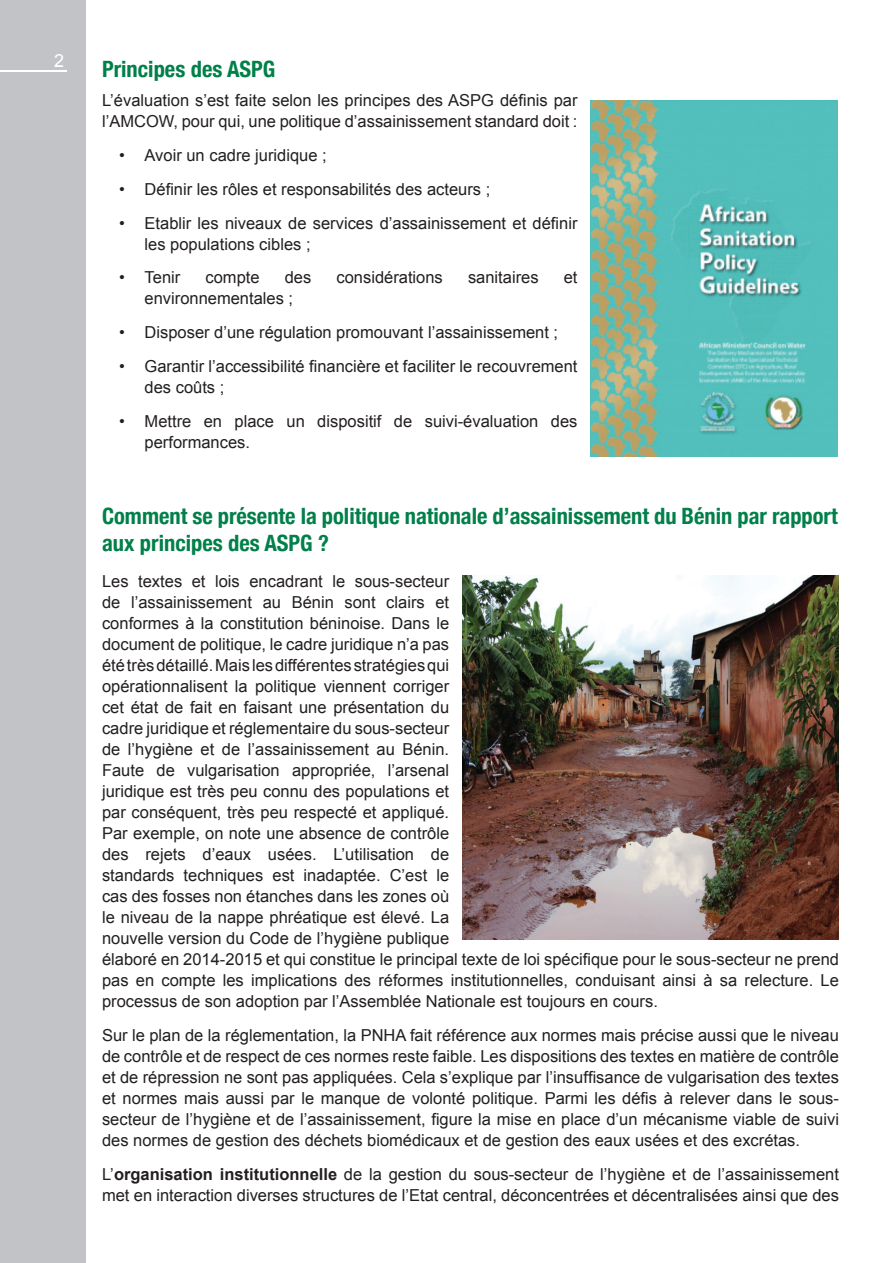
<style>
.page{position:relative;width:893px;height:1263px;background:#fff}
.page>*{position:absolute;margin:0;border:0;box-sizing:border-box;transform-origin:0 0}
.t1{font:700 condensed 22.5px/27px "Helvetica Neue";color:#018049}
.t2{font:18px "Arial";color:#fff}
.t3{font:16.5px/21px "Arial";color:#231f20}
.s1{font-weight:700}
</style>
<div class="page">
<div style="left:0;top:0;width:85px;height:1263px;background:#c2c3c6"></div>
<hr style="left:0;top:70px;width:66px;height:2px;background:#fff">
<img style="left:590px;top:100px;width:247px;height:356px">
<img style="left:462px;top:576px;width:376px;height:364px">
<p class="t2" style="left:54px;top:51px;width:12px">2</p>
<h1 class="t1" style="left:102px;top:55px;width:175px">Principes des ASPG</h1>
<p class="t3" style="left:102px;top:90px;width:477px">L’évaluation s’est faite selon les principes des ASPG définis par l’AMCOW, pour qui, une politique d’assainissement standard doit :</p>
<p class="t3" style="left:119px;top:145px;width:209px">• Avoir un cadre juridique ;</p>
<p class="t3" style="left:119px;top:179px;width:373px">• Définir les rôles et responsabilités des acteurs ;</p>
<p class="t3" style="left:145px;top:212px;width:434px;text-indent:-26px">• Etablir les niveaux de services d’assainissement et définir les populations cibles ;</p>
<p class="t3" style="left:119px;top:267px;width:63px">• Tenir</p>
<p class="t3" style="left:205px;top:267px;width:56px">compte</p>
<p class="t3" style="left:285px;top:267px;width:28px">des</p>
<p class="t3" style="left:336px;top:267px;width:108px">considérations</p>
<p class="t3" style="left:468px;top:267px;width:72px">sanitaires</p>
<p class="t3" style="left:564px;top:267px;width:15px">et</p>
<p class="t3" style="left:145px;top:288px;width:150px">environnementales ;</p>
<p class="t3" style="left:119px;top:322px;width:441px">• Disposer d’une régulation promouvant l’assainissement ;</p>
<p class="t3" style="left:145px;top:356px;width:434px;text-indent:-26px">• Garantir l’accessibilité financière et faciliter le recouvrement des coûts ;</p>
<p class="t3" style="left:145px;top:410px;width:434px;text-indent:-26px">• Mettre en place un dispositif de suivi-évaluation des performances.</p>
<h1 class="t1" style="left:102px;top:502px;width:737px">Comment se présente la politique nationale d’assainissement du Bénin par rapport aux principes des ASPG ?</h1>
<p class="t3" style="left:102px;top:571px;width:738px">Les textes et lois encadrant le sous-secteur<br>de l’assainissement au Bénin sont clairs et<br>conformes à la constitution béninoise. Dans le<br>document de politique, le cadre juridique n’a pas<br>été très détaillé. Mais les différentes stratégies qui<br>opérationnalisent la politique viennent corriger<br>cet état de fait en faisant une présentation du<br>cadre juridique et réglementaire du sous-secteur<br>de l’hygiène et de l’assainissement au Bénin.<br>Faute de vulgarisation appropriée, l’arsenal<br>juridique est très peu connu des populations et<br>par conséquent, très peu respecté et appliqué.<br>Par exemple, on note une absence de contrôle<br>des rejets d’eaux usées. L’utilisation de<br>standards techniques est inadaptée. C’est le<br>cas des fosses non étanches dans les zones où<br>le niveau de la nappe phréatique est élevé. La<br>nouvelle version du Code de l’hygiène publique<br>élaboré en 2014-2015 et qui constitue le principal texte de loi spécifique pour le sous-secteur ne prend pas en compte les implications des réformes institutionnelles, conduisant ainsi à sa relecture. Le processus de son adoption par l’Assemblée Nationale est toujours en cours.</p>
<p class="t3" style="left:102px;top:1025px;width:738px;text-align:justify">Sur le plan de la réglementation, la PNHA fait référence aux normes mais précise aussi que le niveau de contrôle et de respect de ces normes reste faible. Les dispositions des textes en matière de contrôle et de répression ne sont pas appliquées. Cela s’explique par l’insuffisance de vulgarisation des textes et normes mais aussi par le manque de volonté politique. Parmi les défis à relever dans le sous&shy;secteur de l’hygiène et de l’assainissement, figure la mise en place d’un mécanisme viable de suivi des normes de gestion des déchets biomédicaux et de gestion des eaux usées et des excrétas.</p>
<p class="t3" style="left:102px;top:1164px;width:738px">L’<span class="s1">organisation institutionnelle</span> de la gestion du sous-secteur de l’hygiène et de l’assainissement met en interaction diverses structures de l’Etat central, déconcentrées et décentralisées ainsi que des</p>
</div>
